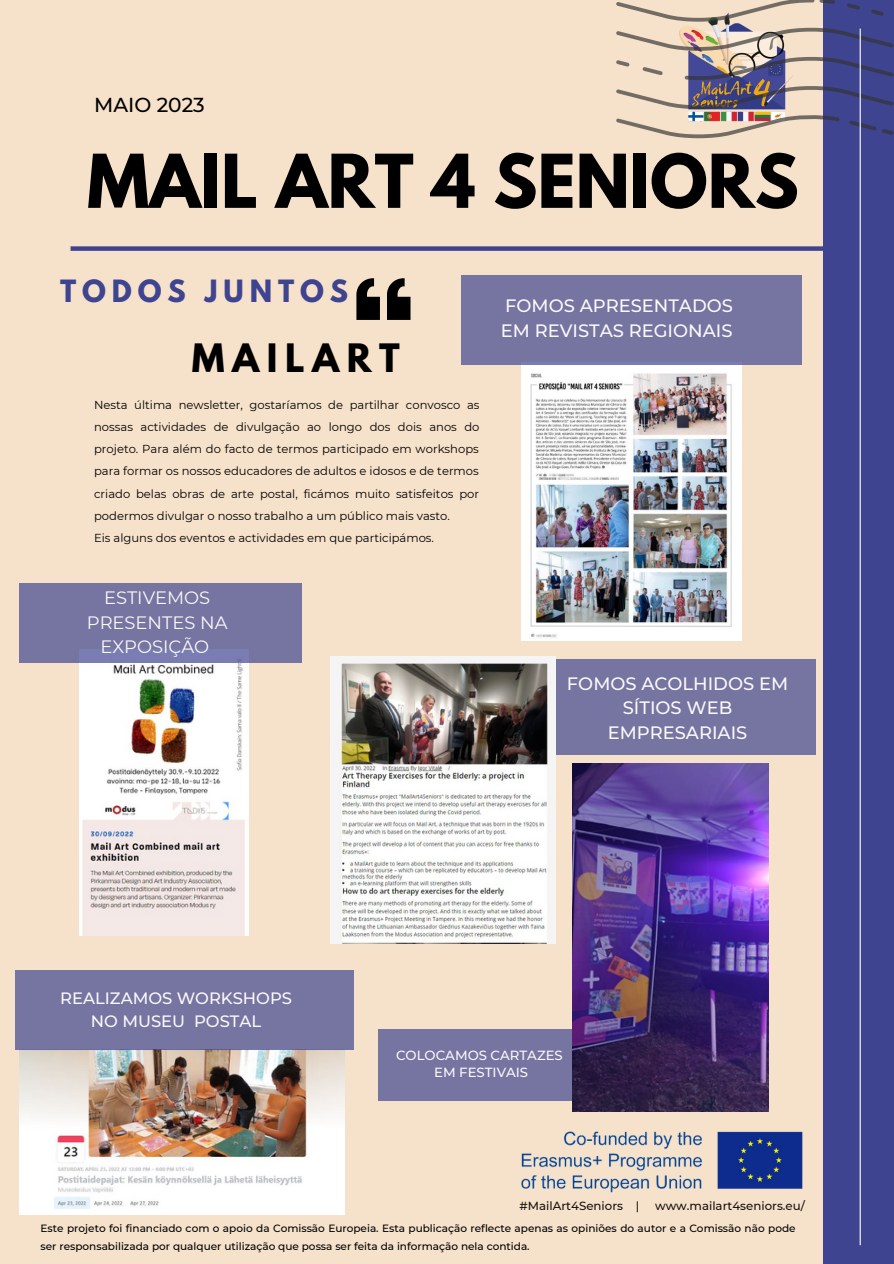
<style>
.page{position:relative;width:894px;height:1264px;background:#fff}
.page>*{position:absolute;margin:0;border:0;box-sizing:border-box;transform-origin:0 0}
.t1{font:700 65.7px "League Spartan";color:#000}
.t2{font:700 34.65px "League Spartan";letter-spacing:.215em;color:#000}
.t3{font:700 27.15px "League Spartan";letter-spacing:.215em;color:#3f4490}
.t4{font:500 20.1px "Montserrat";color:#000}
.t5{font:500 17.85px/24.8px "Montserrat";color:#f9f9f9}
.t6{font:17.85px/24.8px "Montserrat";color:#f9f9f9;text-align:center}
.t7{font:500 16.35px/22.5px "Montserrat";color:#f9f9f9;text-align:center}
.t8{font:500 13.2px "Montserrat";color:#f9f9f9}
.t9{font:500 11.85px "Montserrat";color:#171310}
.t10{font:11.55px/22.2px "Montserrat";color:#000;text-align:justify}
.t11{font:500 10.5px/18.5px "Montserrat";color:#000}
</style>
<div class="page">
<div style="left:0;top:0;width:893px;height:1263px;background:#f6e1ca"></div>
<div style="left:70px;top:246px;width:753px;height:5px;background:#3f4490"></div>
<div style="left:823px;top:0;width:70px;height:1263px;background:#3f4490"></div>
<svg style="left:356px;top:278px;width:54px;height:42px"></svg>
<svg style="left:616px;top:0;width:277px;height:138px"></svg>
<hr style="left:859px;top:29px;width:1px;height:1216px;background:#fff">
<img style="left:80px;top:662px;width:169px;height:273px">
<div style="left:551px;top:659px;width:264px;height:95px;background:#7674a1"></div>
<img style="left:330px;top:656px;width:225px;height:287px">
<div style="left:19px;top:583px;width:283px;height:79px;background:linear-gradient(to bottom,#76739f,#7777a6)"></div>
<img style="left:521px;top:364px;width:220px;height:276px">
<div style="left:461px;top:275px;width:340px;height:89px;background:#7674a1"></div>
<img style="left:19px;top:1049px;width:325px;height:165px">
<div style="left:15px;top:970px;width:338px;height:79px;background:#7674a1"></div>
<img style="left:521px;top:1131px;width:282px;height:62px">
<div style="left:379px;top:1028px;width:264px;height:72px;background:#7674a1"></div>
<img style="left:572px;top:763px;width:196px;height:348px">
<p class="t4" style="left:94px;top:93px;width:112px">MAIO 2023</p>
<p class="t1" style="left:87px;top:149px;width:713px">MAIL ART 4 SENIORS</p>
<p class="t3" style="left:60px;top:278px;width:289px">TODOS JUNTOS</p>
<p class="t2" style="left:192px;top:341px;width:209px">MAILART</p>
<p class="t10" style="left:94px;top:393px;width:387px">Nesta última newsletter, gostaríamos de partilhar convosco as nossas actividades de divulgação ao longo dos dois anos do projeto. Para além do facto de termos participado em workshops para formar os nossos educadores de adultos e idosos e de termos criado belas obras de arte postal, ficámos muito satisfeitos por podermos divulgar o nosso trabalho a um público mais vasto.</p>
<p class="t10" style="left:94px;top:526px;width:341px">Eis alguns dos eventos e actividades em que participámos.</p>
<p class="t6" style="left:87px;top:585px;width:142px">ESTIVEMOS<br>PRESENTES NA<br>EXPOSIÇÃO</p>
<p class="t5" style="left:500px;top:293px;width:233px">FOMOS APRESENTADOS<br>EM REVISTAS REGIONAIS</p>
<p class="t5" style="left:566px;top:671px;width:223px;text-align:center">FOMOS ACOLHIDOS EM<br>SÍTIOS WEB<br>EMPRESARIAIS</p>
<p class="t7" style="left:60px;top:987px;width:233px">REALIZAMOS WORKSHOPS<br>NO MUSEU POSTAL</p>
<p class="t8" style="left:396px;top:1046px;width:168px">COLOCAMOS CARTAZES</p>
<p class="t8" style="left:434px;top:1064px;width:95px">EM FESTIVAIS</p>
<p class="t9" style="left:519px;top:1198px;width:121px">#MailArt4Seniors |</p>
<p class="t9" style="left:655px;top:1198px;width:151px">www.mailart4seniors.eu/</p>
<p class="t11" style="left:41px;top:1218px;width:756px">Este projeto foi financiado com o apoio da Comissão Europeia. Esta publicação reflecte apenas as opiniões do autor e a Comissão não pode ser responsabilizada por qualquer utilização que possa ser feita da informação nela contida.</p>
</div>
